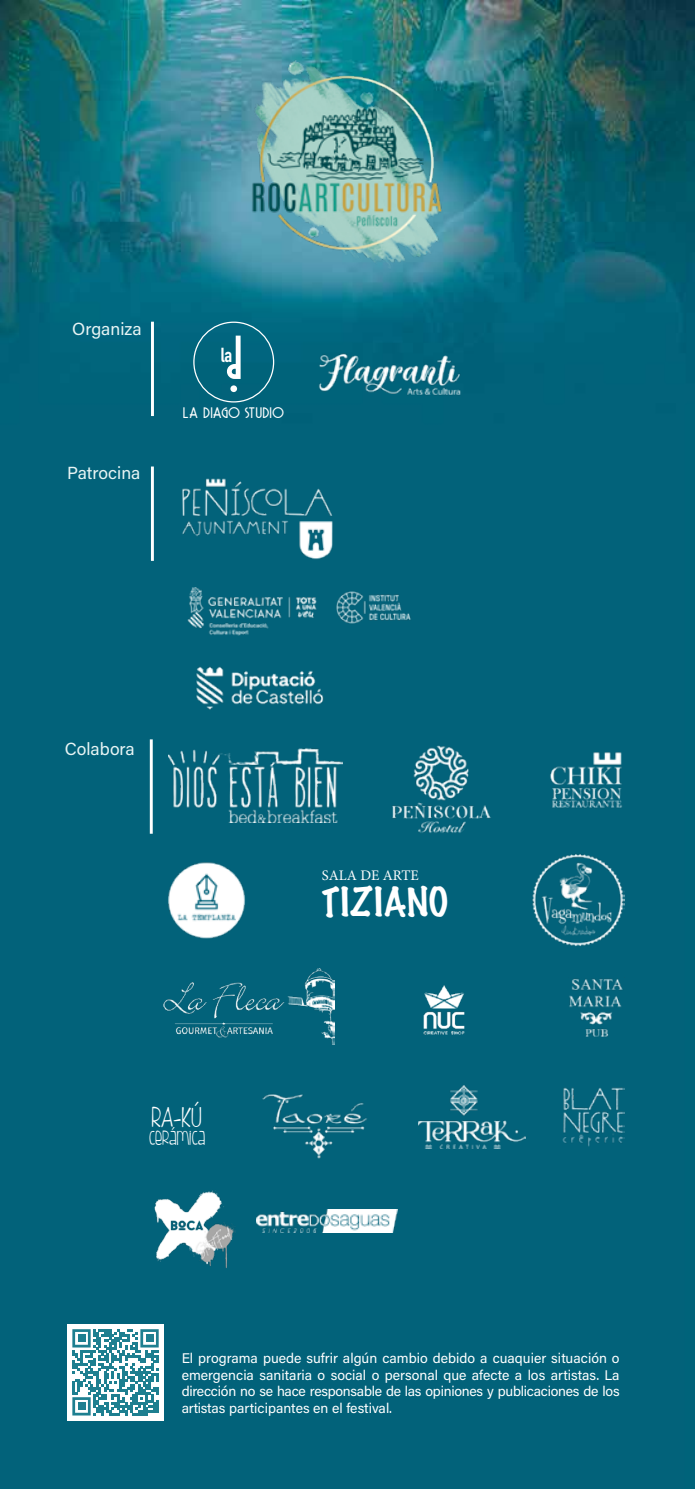
<style>
.page{position:relative;width:695px;height:1489px;background:#fff}
.page>*{position:absolute;margin:0;border:0;box-sizing:border-box;transform-origin:0 0}
.t1{font:57.4px "Copasetic NF";color:#fff}
.t2{font:100 36.57px "Marker Felt";letter-spacing:.025em;color:#fff}
.t3{font:300 29.75px "FIS Hfingers";color:#fff}
.t4{font:300 21px "FIS Hfingers";color:#fff}
.t5{font:700 19.95px "DIN Condensed";color:#fff}
.t6{font:17.5px "Acumin Variable Concept";letter-spacing:.02em;color:#e7f4f4}
.t7{font:14.7px "Minion Pro";color:#fff}
.t8{font:14.17px "Copasetic NF";letter-spacing:.05em;color:#fff}
.t9{font:14px/16.8px "Acumin Variable Concept";letter-spacing:.02em;color:#fff;text-align:justify}
</style>
<div class="page">
<img style="left:0;top:0;width:694px;height:1488px">
<img style="left:244px;top:58px;width:204px;height:213px">
<div style="left:230px;top:385px;width:7px;height:7px;background:#fff;border-radius:50%"></div>
<div style="left:193px;top:321px;width:81px;height:81px;border:1px solid #fff;border-radius:50%"></div>
<img style="left:140px;top:466px;width:213px;height:102px">
<hr style="left:151px;top:322px;width:3px;height:94px;background:#fff">
<hr style="left:151px;top:466px;width:3px;height:95px;background:#fff">
<hr style="left:150px;top:739px;width:3px;height:94px;background:#fff">
<img style="left:531px;top:851px;width:93px;height:95px">
<img style="left:169px;top:745px;width:174px;height:77px">
<img style="left:179px;top:661px;width:155px;height:53px">
<img style="left:542px;top:742px;width:87px;height:83px">
<img style="left:419px;top:983px;width:49px;height:51px">
<img style="left:161px;top:968px;width:173px;height:76px">
<img style="left:308px;top:323px;width:158px;height:103px">
<img style="left:150px;top:1185px;width:86px;height:87px">
<img style="left:256px;top:1209px;width:142px;height:23px">
<img style="left:563px;top:1085px;width:61px;height:61px">
<img style="left:179px;top:588px;width:238px;height:53px">
<img style="left:370px;top:726px;width:132px;height:128px">
<img style="left:418px;top:1085px;width:107px;height:63px">
<img style="left:255px;top:1078px;width:123px;height:88px">
<img style="left:163px;top:856px;width:87px;height:87px">
<img style="left:568px;top:977px;width:56px;height:59px">
<div style="left:67px;top:1323px;width:97px;height:97px;background:#fff"></div>
<svg style="left:72px;top:1329px;width:87px;height:86px"></svg>
<div style="left:78px;top:1334px;width:7px;height:8px;background:#1e7f90"></div>
<div style="left:146px;top:1334px;width:7px;height:8px;background:#1e7f90"></div>
<div style="left:78px;top:1402px;width:7px;height:8px;background:#1e7f90"></div>
<p class="t6" style="left:72px;top:316px;width:71px">Organiza</p>
<p class="t6" style="left:67px;top:461px;width:74px">Patrocina</p>
<h1 class="t1" style="left:242px;top:384px;width:18px;rotate:180deg">p</h1>
<h3 class="t5" style="left:221px;top:342px;width:13px">la</h3>
<p class="t8" style="left:183px;top:406px;width:102px">LA DIAGO STUDIO</p>
<p class="t6" style="left:65px;top:736px;width:71px">Colabora</p>
<h3 class="t3" style="left:152px;top:1100px;width:52px">RA-KÚ</h3>
<h3 class="t4" style="left:149px;top:1126px;width:58px">CERÁMICA</h3>
<p class="t7" style="left:322px;top:865px;width:98px">SALA DE ARTE</p>
<h2 class="t2" style="left:322px;top:873px;width:128px">TIZIANO</h2>
<p class="t9" style="left:182px;top:1348px;width:439px">El programa puede sufrir algún cambio debido a cuaquier situación o emergencia sanitaria o social o personal que afecte a los artistas. La dirección no se hace responsable de las opiniones y publicaciones de los artistas participantes en el festival.</p>
</div>
